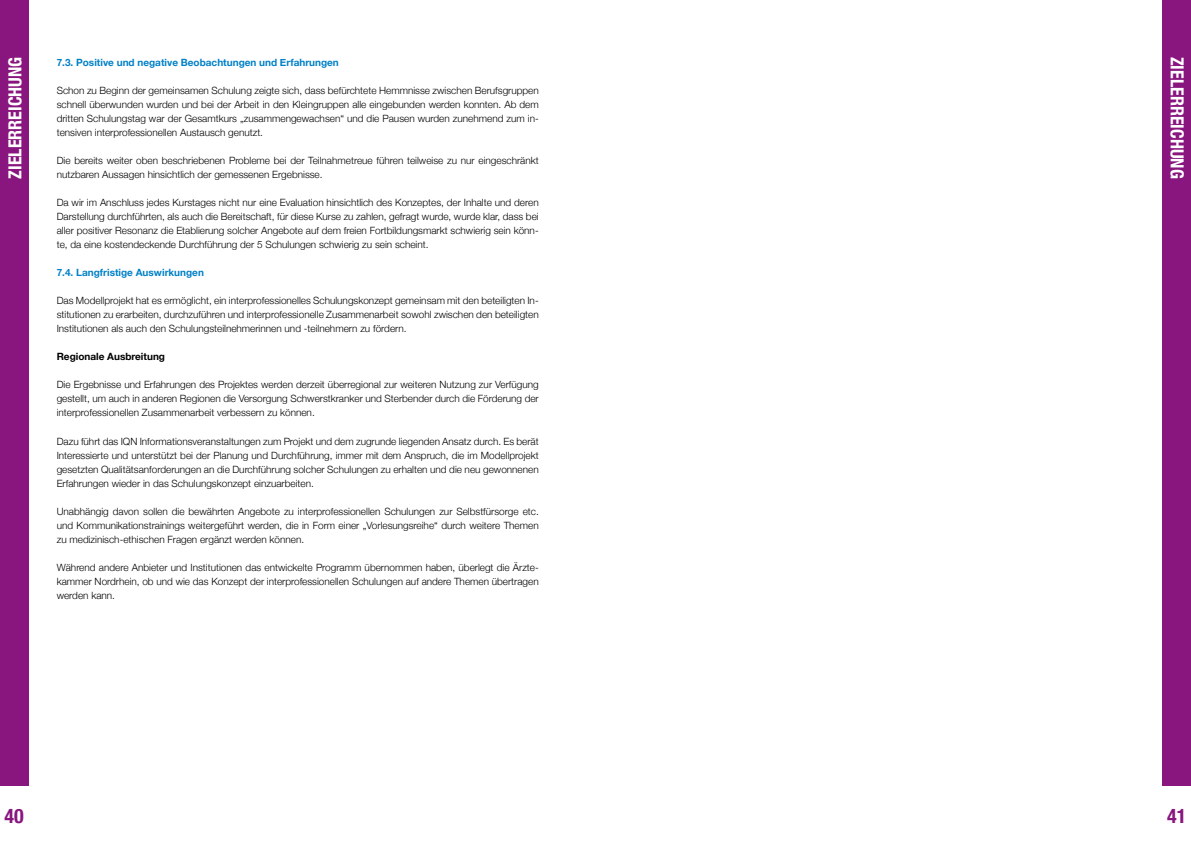
<style>
.page{position:relative;width:1191px;height:842px;background:#fff}
.page>*{position:absolute;margin:0;border:0;box-sizing:border-box;transform-origin:0 0}
.t1{font:700 condensed 20px "Helvetica Neue";color:#88167e}
.t2{font:700 condensed 18px "Helvetica Neue";color:#fff}
.t3{font:300 10px/14px "Helvetica Neue";color:#000;text-align:justify}
.t4{font:700 10px "Helvetica Neue";color:#0081c7}
.t5{font:700 10px "Helvetica Neue";color:#000}
</style>
<div class="page">
<div style="left:1162px;top:0;width:29px;height:785px;background:#88167e"></div>
<div style="left:0;top:0;width:28px;height:785px;background:#88167e"></div>
<h2 class="t2" style="left:4px;top:179px;width:122px;rotate:-90deg">Zielerreichung</h2>
<p class="t4" style="left:57px;top:57px;width:284px">7.3. Positive und negative Beobachtungen und Erfahrungen</p>
<p class="t3" style="left:57px;top:84px;width:483px">Schon zu Beginn der gemeinsamen Schulung zeigte sich, dass befürchtete Hemmnisse zwischen Berufsgruppen schnell überwunden wurden und bei der Arbeit in den Kleingruppen alle eingebunden werden konnten. Ab dem dritten Schulungstag war der Gesamtkurs „zusammengewachsen“ und die Pausen wurden zunehmend zum in&shy;tensiven interprofessionellen Austausch genutzt.</p>
<p class="t3" style="left:57px;top:154px;width:483px">Die bereits weiter oben beschriebenen Probleme bei der Teilnahmetreue führen teilweise zu nur eingeschränkt nutzbaren Aussagen hinsichtlich der gemessenen Ergebnisse.</p>
<p class="t3" style="left:57px;top:196px;width:483px">Da wir im Anschluss jedes Kurstages nicht nur eine Evaluation hinsichtlich des Konzeptes, der Inhalte und deren Darstellung durchführten, als auch die Bereitschaft, für diese Kurse zu zahlen, gefragt wurde, wurde klar, dass bei aller positiver Resonanz die Etablierung solcher Angebote auf dem freien Fortbildungsmarkt schwierig sein könn&shy;te, da eine kostendeckende Durchführung der 5 Schulungen schwierig zu sein scheint.</p>
<p class="t4" style="left:57px;top:267px;width:149px">7.4. Langfristige Auswirkungen</p>
<p class="t3" style="left:57px;top:294px;width:483px">Das Modellprojekt hat es ermöglicht, ein interprofessionelles Schulungskonzept gemeinsam mit den beteiligten In&shy;stitutionen zu erarbeiten, durchzuführen und interprofessionelle Zusammenarbeit sowohl zwischen den beteiligten Institutionen als auch den Schulungsteilnehmerinnen und -teilnehmern zu fördern.</p>
<p class="t5" style="left:57px;top:351px;width:110px">Regionale Ausbreitung</p>
<p class="t3" style="left:57px;top:378px;width:483px">Die Ergebnisse und Erfahrungen des Projektes werden derzeit überregional zur weiteren Nutzung zur Verfügung gestellt, um auch in anderen Regionen die Versorgung Schwerstkranker und Sterbender durch die Förderung der interprofessionellen Zusammenarbeit verbessern zu können.</p>
<p class="t3" style="left:57px;top:434px;width:483px">Dazu führt das IQN Informationsveranstaltungen zum Projekt und dem zugrunde liegenden Ansatz durch. Es berät Interessierte und unterstützt bei der Planung und Durchführung, immer mit dem Anspruch, die im Modellprojekt gesetzten Qualitätsanforderungen an die Durchführung solcher Schulungen zu erhalten und die neu gewonnenen Erfahrungen wieder in das Schulungskonzept einzuarbeiten.</p>
<p class="t3" style="left:57px;top:504px;width:483px">Unabhängig davon sollen die bewährten Angebote zu interprofessionellen Schulungen zur Selbstfürsorge etc. und Kommunikationstrainings weitergeführt werden, die in Form einer „Vorlesungsreihe“ durch weitere Themen zu medizinisch-ethischen Fragen ergänzt werden können.</p>
<p class="t3" style="left:57px;top:560px;width:483px">Während andere Anbieter und Institutionen das entwickelte Programm übernommen haben, überlegt die Ärzte&shy;kammer Nordrhein, ob und wie das Konzept der interprofessionellen Schulungen auf andere Themen übertragen werden kann.</p>
<h2 class="t2" style="left:1188px;top:57px;width:122px;rotate:90deg">Zielerreichung</h2>
<h1 class="t1" style="left:5px;top:804px;width:21px">40</h1>
<h1 class="t1" style="left:1167px;top:804px;width:21px">41</h1>
</div>
